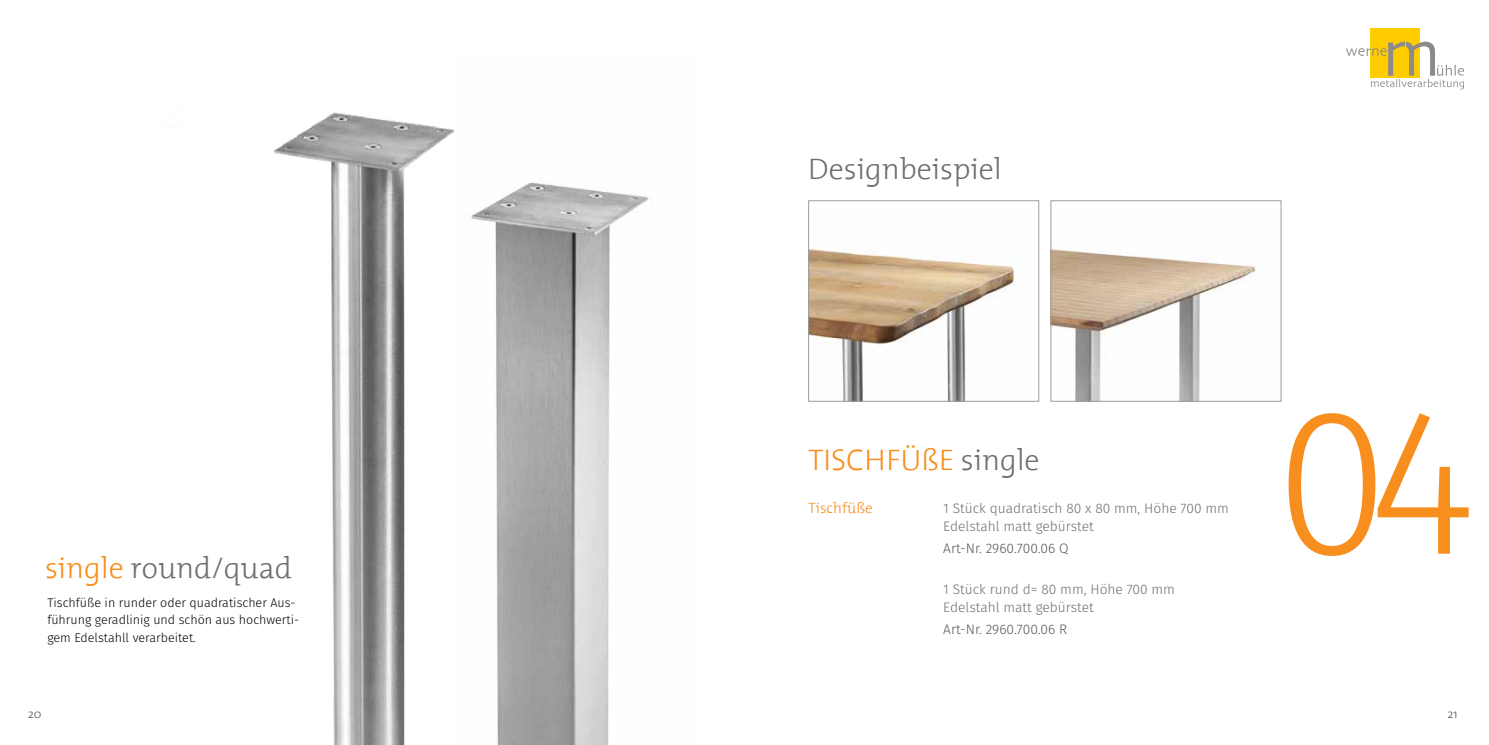
<style>
.page{position:relative;width:1489px;height:745px;background:#fff}
.page>*{position:absolute;margin:0;border:0;box-sizing:border-box;transform-origin:0 0}
.t1{font:300 207.5px "Fira Sans";color:#f78e1d}
.t2{font:300 30px "The Mix 3";color:#706f6f}
.t3{font:300 30px "The Mix 3";color:#f78e1d}
.t4{font:300 15px "The Mix 3";color:#f78e1d}
.t5{font:300 13.75px/17.5px "Fira Sans";color:#706f6f}
.t6{font:300 13.75px "Fira Sans";color:#575756}
.t7{font:300 12.5px/17.5px "Fira Sans";color:#000}
.t8{font:300 12.5px "The Mix 3";color:#575756}
.s1{color:#f78e1d}
.s2{color:#706f6f}
</style>
<div class="page">
<img style="left:810px;top:248px;width:207px;height:151px">
<div style="left:808px;top:200px;width:230px;height:201px;border:1px solid #9d9d9c"></div>
<img style="left:1052px;top:249px;width:204px;height:150px">
<div style="left:1050px;top:200px;width:231px;height:201px;border:1px solid #9d9d9c"></div>
<img style="left:273px;top:112px;width:182px;height:632px">
<img style="left:471px;top:182px;width:178px;height:562px">
<div style="left:1370px;top:28px;width:49px;height:50px;background:#fc0"></div>
<svg style="left:1346px;top:42px;width:117px;height:47px"></svg>
<h2 class="t2" style="left:45px;top:542px;width:248px"><span class="s1">single</span> round/quad</h2>
<p class="t7" style="left:47px;top:593px;width:253px">Tischfüße in runder oder quadratischer Aus&shy;führung geradlinig und schön aus hochwerti&shy;gem Edelstahll verarbeitet.</p>
<h2 class="t2" style="left:808px;top:143px;width:195px">Designbeispiel</h2>
<h2 class="t3" style="left:808px;top:435px;width:233px">TISCHFÜßE <span class="s2">single</span></h2>
<p class="t4" style="left:808px;top:495px;width:66px">Tischfüße</p>
<p class="t5" style="left:943px;top:499px;width:287px">1 Stück quadratisch 80 x 80 mm, Höhe 700 mm<br>Edelstahl matt gebürstet</p>
<p class="t6" style="left:943px;top:538px;width:127px">Art-Nr. 2960.700.06 Q</p>
<p class="t5" style="left:943px;top:580px;width:233px">1 Stück rund d= 80 mm, Höhe 700 mm</p>
<p class="t5" style="left:943px;top:597px;width:152px">Edelstahl matt gebürstet</p>
<p class="t6" style="left:943px;top:619px;width:126px">Art-Nr. 2960.700.06 R</p>
<h1 class="t1" style="left:1274px;top:334px;width:202px">04</h1>
<p class="t8" style="left:28px;top:703px;width:15px">20</p>
<p class="t8" style="left:1447px;top:703px;width:12px">21</p>
</div>
